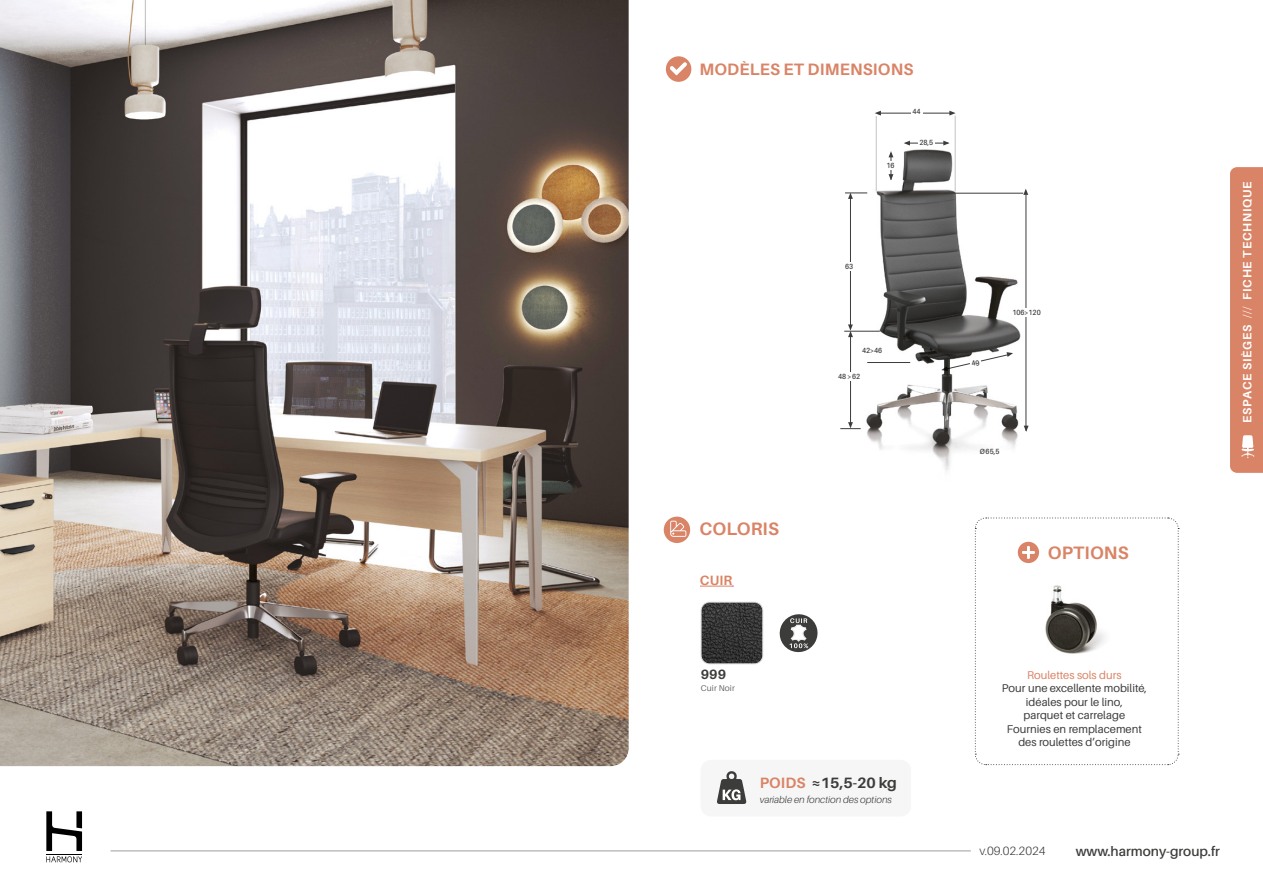
<style>
.page{position:relative;width:1263px;height:893px;background:#fff}
.page>*{position:absolute;margin:0;border:0;box-sizing:border-box;transform-origin:0 0}
.t1{font:700 18px "Aileron";letter-spacing:.01em;color:#d98466}
.t2{font:700 16.5px "Aileron";letter-spacing:.01em;color:#d98466}
.t3{font:700 15px "Aileron";letter-spacing:.01em;color:#3c3c3b}
.t4{font:600 13.5px "Aileron";color:#3c3c3b}
.t5{font:700 13.5px "Aileron";color:#d98466}
.t6{font:700 13.5px "Aileron";color:#3c3c3b}
.t7{font:700 12px "Aileron";letter-spacing:.06em;color:#fff}
.t8{font:300 12px "Aileron";color:#3c3c3b}
.t9{font:11.25px/13.5px "Aileron";color:#3c3c3b;text-align:center}
.t10{font:11.25px "Aileron";color:#d98466}
.t11{font:italic 300 9.75px "Aileron";color:#3c3c3b}
.t12{font:8.4px "Aileron";letter-spacing:.01em;color:#6b6b6a}
.t13{font:600 7.5px "Aileron";color:#3c3c3b;scale:.9 1}
.s1{color:#d98466}
.s2{font-weight:300}
</style>
<div class="page">
<svg style="left:46px;top:811px;width:36px;height:51px"></svg>
<hr style="left:111px;top:851px;width:860px;height:1px;background:#9d9d9c">
<svg style="left:974px;top:517px;width:205px;height:248px"></svg>
<div style="left:664px;top:517px;width:26px;height:26px;background:#d98466;border-radius:50%"></div>
<svg style="left:670px;top:521px;width:16px;height:16px"></svg>
<div style="left:666px;top:56px;width:25px;height:26px;background:#d98466;border-radius:50%"></div>
<svg style="left:670px;top:62px;width:17px;height:13px"></svg>
<hr style="left:700px;top:586px;width:32px;height:1px;background:#d98466">
<img style="left:701px;top:602px;width:62px;height:62px">
<div style="left:701px;top:602px;width:62px;height:62px;border:1px solid #dedede;border-radius:9px"></div>
<svg style="left:779px;top:614px;width:39px;height:39px"></svg>
<img style="left:0;top:0;width:629px;height:766px">
<img style="left:840px;top:130px;width:189px;height:341px">
<hr style="left:850px;top:198px;width:1px;height:128px;background:#3c3c3b">
<div style="left:843px;top:262px;width:12px;height:9px;background:#fff"></div>
<hr style="left:844px;top:331px;width:36px;height:1px;background:#3c3c3b">
<svg style="left:848px;top:324px;width:5px;height:13px"></svg>
<hr style="left:850px;top:333px;width:1px;height:91px;background:#3c3c3b">
<div style="left:836px;top:372px;width:26px;height:8px;background:#fff"></div>
<div style="left:860px;top:346px;width:24px;height:9px;background:#fff"></div>
<hr style="left:867px;top:362px;width:43px;height:1px;background:#3c3c3b">
<div style="left:978px;top:446px;width:23px;height:9px;background:#fff"></div>
<svg style="left:845px;top:193px;width:22px;height:6px"></svg>
<svg style="left:840px;top:422px;width:21px;height:7px"></svg>
<svg style="left:875px;top:111px;width:6px;height:5px"></svg>
<svg style="left:949px;top:111px;width:7px;height:5px"></svg>
<hr style="left:879px;top:113px;width:72px;height:1px;background:#3c3c3b">
<div style="left:911px;top:108px;width:11px;height:7px;background:#fff"></div>
<svg style="left:1023px;top:189px;width:5px;height:6px"></svg>
<svg style="left:1024px;top:426px;width:4px;height:6px"></svg>
<hr style="left:1026px;top:195px;width:1px;height:236px;background:#3c3c3b">
<div style="left:1010px;top:308px;width:32px;height:8px;background:#fff"></div>
<hr style="left:945px;top:193px;width:78px;height:1px;background:#3c3c3b">
<svg style="left:904px;top:141px;width:6px;height:5px"></svg>
<svg style="left:943px;top:141px;width:6px;height:5px"></svg>
<hr style="left:906px;top:143px;width:42px;height:1px;background:#3c3c3b">
<div style="left:918px;top:138px;width:17px;height:9px;background:#fff"></div>
<hr style="left:876px;top:116px;width:1px;height:76px;background:#c3c3c3">
<hr style="left:955px;top:116px;width:1px;height:75px;background:#c3c3c3">
<svg style="left:888px;top:151px;width:5px;height:29px"></svg>
<div style="left:885px;top:161px;width:11px;height:9px;background:#fff"></div>
<div style="left:701px;top:760px;width:210px;height:56px;background:#f6f6f6;border-radius:10px"></div>
<svg style="left:717px;top:771px;width:29px;height:33px"></svg>
<div style="left:1230px;top:167px;width:33px;height:306px;background:#d98466"></div>
<svg style="left:941px;top:352px;width:72px;height:19px"></svg>
<h2 class="t2" style="left:699px;top:60px;width:215px">MODÈLES ET DIMENSIONS</h2>
<p class="t13" style="left:912px;top:108px;width:11px">44</p>
<p class="t13" style="left:886px;top:162px;width:11px">16</p>
<p class="t13" style="left:919px;top:139px;width:17px">28,5</p>
<p class="t13" style="left:845px;top:262px;width:11px">63</p>
<p class="t13" style="left:862px;top:346px;width:24px">42&gt;46</p>
<p class="t13" style="left:838px;top:372px;width:26px">48&gt;62</p>
<h1 class="t1" style="left:699px;top:518px;width:81px">COLORIS</h1>
<p class="t5" style="left:700px;top:572px;width:34px">CUIR</p>
<p class="t6" style="left:701px;top:667px;width:27px">999</p>
<p class="t12" style="left:701px;top:683px;width:35px">Cuir Noir</p>
<h3 class="t3" style="left:760px;top:774px;width:139px"><span class="s1">POIDS</span> ≈15,5-20 kg</h3>
<p class="t11" style="left:760px;top:794px;width:134px">variable en fonction des options</p>
<p class="t13" style="left:1012px;top:308px;width:33px">106&gt;120</p>
<p class="t13" style="left:980px;top:447px;width:23px">Ø65,5</p>
<h1 class="t1" style="left:1048px;top:542px;width:82px">OPTIONS</h1>
<p class="t7" style="left:1240px;top:423px;width:242px;rotate:-90deg">ESPACE SIÈGES <span class="s2">///</span> FICHE TECHNIQUE</p>
<p class="t10" style="left:1027px;top:669px;width:96px">Roulettes sols durs</p>
<p class="t9" style="left:1002px;top:682px;width:147px">Pour une excellente mobilité, idéales pour le lino,<br>parquet et carrelage<br>Fournies en remplacement des roulettes d’origine</p>
<p class="t8" style="left:979px;top:844px;width:68px">v.09.02.2024</p>
<p class="t4" style="left:1076px;top:843px;width:146px">www.harmony-group.fr</p>
</div>
